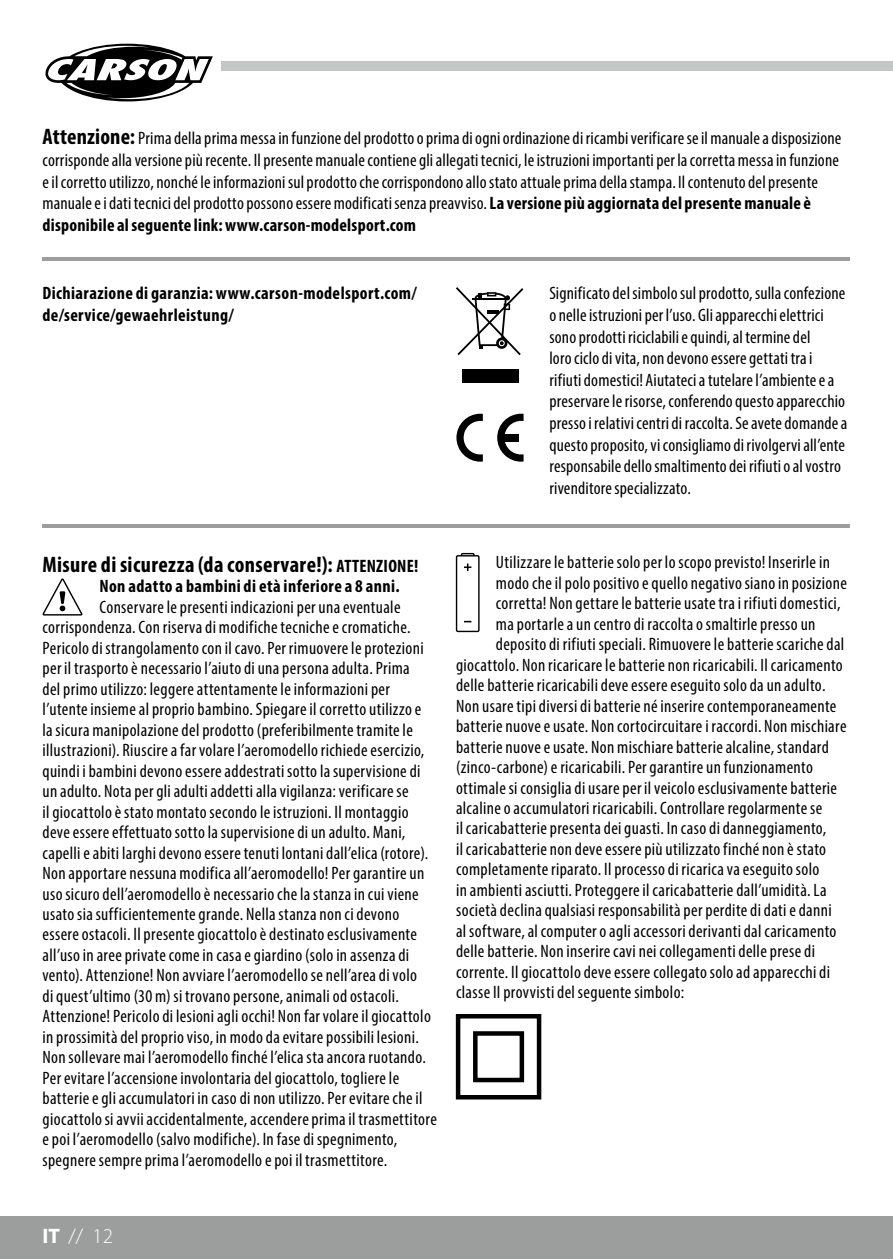
<style>
.page{position:relative;width:893px;height:1259px;background:#fff}
.page>*{position:absolute;margin:0;border:0;box-sizing:border-box;transform-origin:0 0}
.t1{font:700 condensed 22.5px "Myriad Pro";letter-spacing:.02em;color:#000}
.t2{font:300 21px "Myriad Pro";color:#fff}
.t3{font:condensed 18px/20.4px "Myriad Pro";letter-spacing:.02em;color:#000}
.t4{font:700 condensed 18px/21.6px "Myriad Pro";letter-spacing:.025em;color:#000}
.s1{font-weight:700;font-size:22.5px}
.s2{font-weight:700}
.s3{font-size:18px}
</style>
<div class="page">
<div style="left:0;top:1216px;width:893px;height:43px;background:#9c9d9d"></div>
<div style="left:221px;top:61px;width:672px;height:9px;background:#c5c6c6"></div>
<svg style="left:45px;top:43px;width:168px;height:59px"></svg>
<hr style="left:43px;top:257px;width:807px;height:4px;background:#9c9d9d">
<hr style="left:43px;top:524px;width:807px;height:3px;background:#9c9d9d">
<div style="left:462px;top:369px;width:56px;height:14px;background:#000"></div>
<svg style="left:456px;top:287px;width:67px;height:68px"></svg>
<svg style="left:456px;top:414px;width:27px;height:48px"></svg>
<svg style="left:497px;top:414px;width:27px;height:48px"></svg>
<div style="left:502px;top:434px;width:17px;height:7px;background:#000"></div>
<svg style="left:43px;top:578px;width:39px;height:37px"></svg>
<div style="left:456px;top:1014px;width:85px;height:85px;border:4px solid #000"></div>
<div style="left:473px;top:1031px;width:51px;height:51px;border:4px solid #000"></div>
<div style="left:461px;top:553px;width:14px;height:7px;border:1px solid #000"></div>
<div style="left:457px;top:556px;width:22px;height:75px;background:#fff"></div>
<div style="left:456px;top:555px;width:24px;height:77px;border:1px solid #000"></div>
<svg style="left:464px;top:564px;width:7px;height:7px"></svg>
<p class="t3" style="left:43px;top:127px;width:800px;line-height:21.6px"><span class="s1">Attenzione:</span> Prima della prima messa in funzione del prodotto o prima di ogni ordinazione di ricambi verificare se il manuale a disposizione corrisponde alla versione più recente. Il presente manuale contiene gli allegati tecnici, le istruzioni importanti per la corretta messa in funzione e il corretto utilizzo, nonché le informazioni sul prodotto che corrispondono allo stato attuale prima della stampa. Il contenuto del presente manuale e i dati tecnici del prodotto possono essere modificati senza preavviso. <span class="s2">La versione più aggiornata del presente manuale è disponibile al seguente link: www.carson-modelsport.com</span></p>
<p class="t4" style="left:43px;top:282px;width:376px">Dichiarazione di garanzia: www.carson-modelsport.com/ de/service/gewaehrleistung/</p>
<p class="t3" style="left:549px;top:282px;width:300px;line-height:21.6px">Significato del simbolo sul prodotto, sulla confezione o nelle istruzioni per l’uso. Gli apparecchi elettrici sono prodotti riciclabili e quindi, al termine del<br>loro ciclo di vita, non devono essere gettati tra i rifiuti domestici! Aiutateci a tutelare l’ambiente e a preservare le risorse, conferendo questo apparecchio presso i relativi centri di raccolta. Se avete domande a questo proposito, vi consigliamo di rivolgervi all’ente responsabile dello smaltimento dei rifiuti o al vostro rivenditore specializzato.</p>
<p class="t1" style="left:43px;top:550px;width:377px">Misure di sicurezza (da conservare!): <span class="s3">ATTENZIONE!</span></p>
<p class="t4" style="left:99px;top:575px;width:302px">Non adatto a bambini di età inferiore a 8 anni.</p>
<p class="t3" style="left:43px;top:596px;width:396px;text-indent:57px">Conservare le presenti indicazioni per una eventuale corrispondenza. Con riserva di modifiche tecniche e cromatiche.<br>Pericolo di strangolamento con il cavo. Per rimuovere le protezioni per il trasporto è necessario l’aiuto di una persona adulta. Prima<br>del primo utilizzo: leggere attentamente le informazioni per l’utente insieme al proprio bambino. Spiegare il corretto utilizzo e<br>la sicura manipolazione del prodotto (preferibilmente tramite le illustrazioni). Riuscire a far volare l’aeromodello richiede esercizio, quindi i bambini devono essere addestrati sotto la supervisione di un adulto. Nota per gli adulti addetti alla vigilanza: verificare se<br>il giocattolo è stato montato secondo le istruzioni. Il montaggio deve essere effettuato sotto la supervisione di un adulto. Mani, capelli e abiti larghi devono essere tenuti lontani dall’elica (rotore).<br>Non apportare nessuna modifica all’aeromodello! Per garantire un uso sicuro dell’aeromodello è necessario che la stanza in cui viene usato sia sufficientemente grande. Nella stanza non ci devono essere ostacoli. Il presente giocattolo è destinato esclusivamente all’uso in aree private come in casa e giardino (solo in assenza di vento). Attenzione! Non avviare l’aeromodello se nell’area di volo<br>di quest’ultimo (30 m) si trovano persone, animali od ostacoli.<br>Attenzione! Pericolo di lesioni agli occhi! Non far volare il giocattolo in prossimità del proprio viso, in modo da evitare possibili lesioni.<br>Non sollevare mai l’aeromodello finché l’elica sta ancora ruotando.<br>Per evitare l’accensione involontaria del giocattolo, togliere le batterie e gli accumulatori in caso di non utilizzo. Per evitare che il giocattolo si avvii accidentalmente, accendere prima il trasmettitore e poi l’aeromodello (salvo modifiche). In fase di spegnimento, spegnere sempre prima l’aeromodello e poi il trasmettitore.</p>
<p class="t3" style="left:496px;top:552px;width:336px">Utilizzare le batterie solo per lo scopo previsto! Inserirle in</p>
<p class="t3" style="left:496px;top:572px;width:353px">modo che il polo positivo e quello negativo siano in posizione</p>
<p class="t3" style="left:496px;top:593px;width:346px">corretta! Non gettare le batterie usate tra i rifiuti domestici,</p>
<p class="t3" style="left:496px;top:613px;width:321px">ma portarle a un centro di raccolta o smaltirle presso un</p>
<p class="t3" style="left:496px;top:634px;width:350px">deposito di rifiuti speciali. Rimuovere le batterie scariche dal</p>
<p class="t3" style="left:456px;top:654px;width:388px">giocattolo. Non ricaricare le batterie non ricaricabili. Il caricamento</p>
<p class="t3" style="left:456px;top:675px;width:371px">delle batterie ricaricabili deve essere eseguito solo da un adulto.</p>
<p class="t3" style="left:456px;top:695px;width:382px">Non usare tipi diversi di batterie né inserire contemporaneamente</p>
<p class="t3" style="left:456px;top:715px;width:392px">batterie nuove e usate. Non cortocircuitare i raccordi. Non mischiare</p>
<p class="t3" style="left:456px;top:736px;width:374px">batterie nuove e usate. Non mischiare batterie alcaline, standard</p>
<p class="t3" style="left:456px;top:756px;width:358px">(zinco-carbone) e ricaricabili. Per garantire un funzionamento</p>
<p class="t3" style="left:456px;top:777px;width:383px">ottimale si consiglia di usare per il veicolo esclusivamente batterie</p>
<p class="t3" style="left:456px;top:797px;width:368px">alcaline o accumulatori ricaricabili. Controllare regolarmente se</p>
<p class="t3" style="left:456px;top:818px;width:372px">il caricabatterie presenta dei guasti. In caso di danneggiamento,</p>
<p class="t3" style="left:456px;top:838px;width:372px">il caricabatterie non deve essere più utilizzato finché non è stato</p>
<p class="t3" style="left:456px;top:859px;width:365px">completamente riparato. Il processo di ricarica va eseguito solo</p>
<p class="t3" style="left:456px;top:879px;width:372px">in ambienti asciutti. Proteggere il caricabatterie dall’umidità. La</p>
<p class="t3" style="left:456px;top:900px;width:377px">società declina qualsiasi responsabilità per perdite di dati e danni</p>
<p class="t3" style="left:456px;top:920px;width:382px">al software, al computer o agli accessori derivanti dal caricamento</p>
<p class="t3" style="left:456px;top:941px;width:360px">delle batterie. Non inserire cavi nei collegamenti delle prese di</p>
<p class="t3" style="left:456px;top:961px;width:376px">corrente. Il giocattolo deve essere collegato solo ad apparecchi di</p>
<p class="t3" style="left:456px;top:982px;width:230px">classe II provvisti del seguente simbolo:</p>
<p class="t2" style="left:43px;top:1223px;width:72px"><span class="s2">IT</span> // 12</p>
</div>
